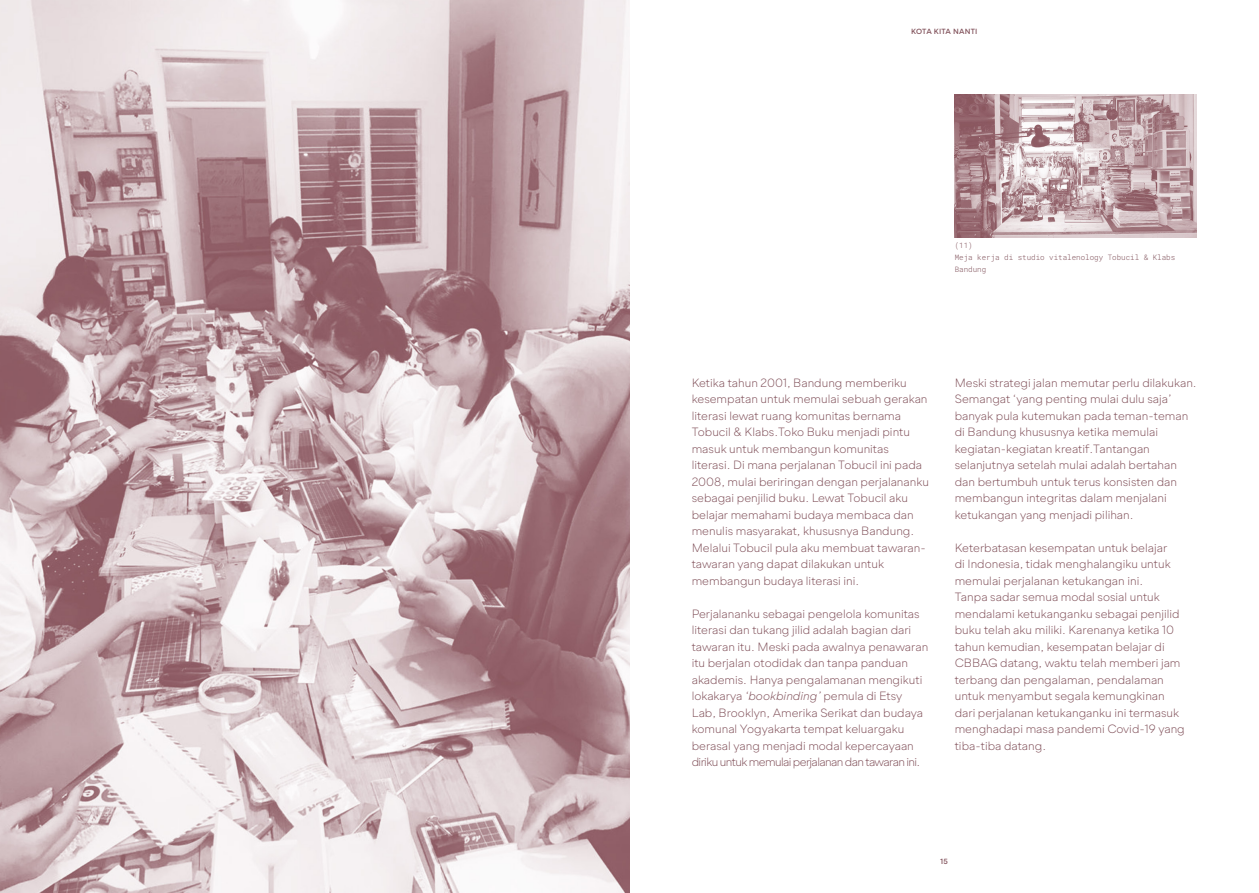
<style>
.page{position:relative;width:1259px;height:893px;background:#fff}
.page>*{position:absolute;margin:0;border:0;box-sizing:border-box;transform-origin:0 0}
.BODY_TEXT{font:300 12px/16.5px "Gramatika";color:#81515a}
.BODY_TEXT-2{font:300 7.5px/12px "Roboto Mono";color:#82545d}
.t1{font:500 7.5px "Gramatika";letter-spacing:.03em;color:#81515a}
.s1{font-style:italic}
</style>
<div class="page">
<img style="left:0;top:0;width:629px;height:893px">
<img style="left:954px;top:94px;width:242px;height:144px">
<p class="t1" style="left:911px;top:26px;width:68px">KOTA KITA NANTI</p>
<p class="BODY_TEXT-2" style="left:954px;top:239px;width:19px">(11)</p>
<p class="BODY_TEXT-2" style="left:954px;top:251px;width:222px">Meja kerja di studio vitalenology Tobucil &amp; Klabs<br>Bandung</p>
<p class="BODY_TEXT" style="left:691px;top:374px;width:237px">Ketika tahun 2001, Bandung memberiku kesempatan untuk memulai sebuah gerakan literasi lewat ruang komunitas bernama Tobucil &amp; Klabs.Toko Buku menjadi pintu masuk untuk membangun komunitas</p>
<p class="BODY_TEXT" style="left:691px;top:457px;width:239px">literasi. Di mana perjalanan Tobucil ini pada 2008, mulai beriringan dengan perjalananku sebagai penjilid buku. Lewat Tobucil aku belajar memahami budaya membaca dan menulis masyarakat, khususnya Bandung.<br>Melalui Tobucil pula aku membuat tawaran-</p>
<p class="BODY_TEXT" style="left:691px;top:556px;width:194px">tawaran yang dapat dilakukan untuk membangun budaya literasi ini.</p>
<p class="BODY_TEXT" style="left:691px;top:605px;width:238px">Perjalananku sebagai pengelola komunitas literasi dan tukang jilid adalah bagian dari tawaran itu. Meski pada awalnya penawaran itu berjalan otodidak dan tanpa panduan akademis. Hanya pengalamanan mengikuti lokakarya <span class="s1">‘bookbinding’</span> pemula di Etsy Lab, Brooklyn, Amerika Serikat dan budaya komunal Yogyakarta tempat keluargaku berasal yang menjadi modal kepercayaan diriku untuk memulai perjalanan dan tawaran ini.</p>
<p class="BODY_TEXT" style="left:954px;top:374px;width:243px">Meski strategi jalan memutar perlu dilakukan.<br>Semangat ‘yang penting mulai dulu saja’ banyak pula kutemukan pada teman-teman di Bandung khususnya ketika memulai kegiatan-kegiatan kreatif.Tantangan selanjutnya setelah mulai adalah bertahan dan bertumbuh untuk terus konsisten dan membangun integritas dalam menjalani ketukangan yang menjadi pilihan.</p>
<p class="BODY_TEXT" style="left:954px;top:539px;width:232px">Keterbatasan kesempatan untuk belajar<br>di Indonesia, tidak menghalangiku untuk memulai perjalanan ketukangan ini.<br>Tanpa sadar semua modal sosial untuk mendalami ketukanganku sebagai penjilid buku telah aku miliki. Karenanya ketika 10 tahun kemudian, kesempatan belajar di CBBAG datang, waktu telah memberi jam terbang dan pengalaman, pendalaman untuk menyambut segala kemungkinan dari perjalanan ketukanganku ini termasuk menghadapi masa pandemi Covid-19 yang tiba-tiba datang.</p>
<p class="t1" style="left:940px;top:856px;width:9px">15</p>
</div>
